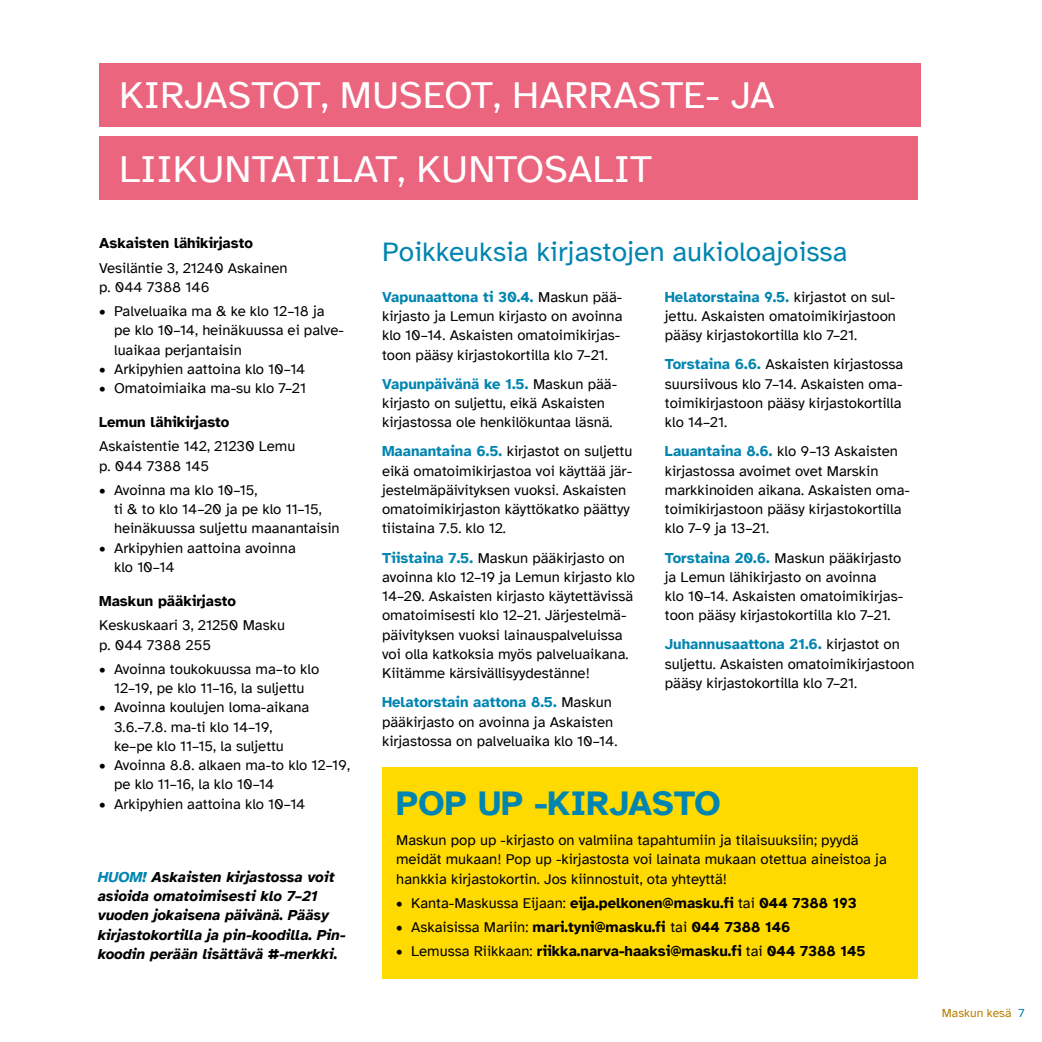
<style>
.page{position:relative;width:1042px;height:1042px;background:#fff}
.page>*{position:absolute;margin:0;border:0;box-sizing:border-box;transform-origin:0 0}
.t1{font:39.38px/73.5px "Atkinson Hyperlegible";color:#fff}
.t2{font:700 35px "Atkinson Hyperlegible";color:#0085b0}
.t3{font:28px "Atkinson Hyperlegible";color:#0085b0}
.t4{font:14.88px/19.2px "Atkinson Hyperlegible";color:#000}
.t5{font:700 14.88px "Atkinson Hyperlegible";color:#000}
.t6{font:italic 700 14.88px/19.2px "Atkinson Hyperlegible";color:#000}
.t7{font:12.25px "Atkinson Hyperlegible";color:#b78000}
.s1{color:#0085b0}
.s2{font-weight:700;color:#0085b0}
.s3{font-weight:400}
</style>
<div class="page">
<div style="left:382px;top:768px;width:536px;height:211px;background:#ffda00"></div>
<div style="left:99px;top:63px;width:821px;height:63px;background:#eb657e"></div>
<div style="left:99px;top:136px;width:819px;height:63px;background:#eb657e"></div>
<h1 class="t1" style="left:119px;top:59px;width:657px">KIRJASTOT, MUSEOT, HARRASTE- JA<br>LIIKUNTATILAT, KUNTOSALIT</h1>
<p class="t5" style="left:99px;top:235px;width:155px">Askaisten lähikirjasto</p>
<p class="t4" style="left:99px;top:258px;width:190px">Vesiläntie 3, 21240 Askainen p. 044 7388 146</p>
<p class="t4" style="left:114px;top:302px;width:231px;text-indent:-15px">• Palveluaika ma &amp; ke klo 12–18 ja pe klo 10–14, heinäkuussa ei palve&shy;luaikaa perjantaisin</p>
<p class="t4" style="left:99px;top:359px;width:208px">• Arkipyhien aattoina klo 10–14</p>
<p class="t4" style="left:99px;top:379px;width:208px">• Omatoimiaika ma-su klo 7–21</p>
<p class="t5" style="left:99px;top:413px;width:132px">Lemun lähikirjasto</p>
<p class="t4" style="left:99px;top:437px;width:198px">Askaistentie 142, 21230 Lemu p. 044 7388 145</p>
<p class="t4" style="left:114px;top:480px;width:227px;text-indent:-15px">• Avoinna ma klo 10–15,<br>ti &amp; to klo 14–20 ja pe klo 11–15, heinäkuussa suljettu maanantaisin</p>
<p class="t4" style="left:114px;top:538px;width:183px;text-indent:-15px">• Arkipyhien aattoina avoinna klo 10–14</p>
<p class="t5" style="left:99px;top:592px;width:138px">Maskun pääkirjasto</p>
<p class="t4" style="left:99px;top:616px;width:187px">Keskuskaari 3, 21250 Masku p. 044 7388 255</p>
<p class="t4" style="left:99px;top:659px;width:221px;text-align:center">• Avoinna toukokuussa ma–to klo<br>12–19, pe klo 11–16, la suljettu</p>
<p class="t4" style="left:114px;top:698px;width:197px;text-indent:-15px">• Avoinna koulujen loma-aikana<br>3.6.–7.8. ma-ti klo 14–19, ke–pe klo 11–15, la suljettu</p>
<p class="t4" style="left:114px;top:756px;width:237px;text-indent:-15px">• Avoinna 8.8. alkaen ma-to klo 12–19, pe klo 11–16, la klo 10–14</p>
<p class="t4" style="left:99px;top:794px;width:208px">• Arkipyhien aattoina klo 10–14</p>
<p class="t6" style="left:98px;top:867px;width:249px"><span class="s1">HUOM!</span> Askaisten kirjastossa voit asioida omatoimisesti klo 7–21 vuoden jokaisena päivänä. Pääsy kirjastokortilla ja pin-koodilla. Pin&shy;koodin perään lisättävä #-merkki.</p>
<h3 class="t3" style="left:382px;top:236px;width:467px">Poikkeuksia kirjastojen aukioloajoissa</h3>
<p class="t4" style="left:382px;top:287px;width:242px"><span class="s2">Vapunaattona ti 30.4.</span> Maskun pää&shy;kirjasto ja Lemun kirjasto on avoinna klo 10–14. Askaisten omatoimikirjas&shy;toon pääsy kirjastokortilla klo 7–21.</p>
<p class="t4" style="left:382px;top:374px;width:237px"><span class="s2">Vapunpäivänä ke 1.5.</span> Maskun pää&shy;kirjasto on suljettu, eikä Askaisten kirjastossa ole henkilökuntaa läsnä.</p>
<p class="t4" style="left:382px;top:442px;width:252px"><span class="s2">Maanantaina 6.5.</span> kirjastot on suljettu eikä omatoimikirjastoa voi käyttää jär&shy;jestelmäpäivityksen vuoksi. Askaisten omatoimikirjaston käyttökatko päättyy tiistaina 7.5. klo 12.</p>
<p class="t4" style="left:382px;top:548px;width:255px"><span class="s2">Tiistaina 7.5.</span> Maskun pääkirjasto on avoinna klo 12–19 ja Lemun kirjasto klo 14–20. Askaisten kirjasto käytettävissä omatoimisesti klo 12–21. Järjestelmä&shy;päivityksen vuoksi lainauspalveluissa voi olla katkoksia myös palveluaikana.<br>Kiitämme kärsivällisyydestänne!</p>
<p class="t4" style="left:382px;top:693px;width:237px"><span class="s2">Helatorstain aattona 8.5.</span> Maskun pääkirjasto on avoinna ja Askaisten kirjastossa on palveluaika klo 10–14.</p>
<p class="t4" style="left:665px;top:287px;width:233px;text-align:justify"><span class="s2">Helatorstaina 9.5.</span> kirjastot on sul&shy;jettu. Askaisten omatoimikirjastoon pääsy kirjastokortilla klo 7–21.</p>
<p class="t4" style="left:665px;top:355px;width:240px;text-align:justify"><span class="s2">Torstaina 6.6.</span> Askaisten kirjastossa suursiivous klo 7–14. Askaisten oma&shy;toimikirjastoon pääsy kirjastokortilla klo 14–21.</p>
<p class="t4" style="left:665px;top:442px;width:247px"><span class="s2">Lauantaina 8.6.</span> klo 9–13 Askaisten kirjastossa avoimet ovet Marskin markkinoiden aikana. Askaisten oma&shy;toimikirjastoon pääsy kirjastokortilla klo 7–9 ja 13–21.</p>
<p class="t4" style="left:665px;top:548px;width:240px"><span class="s2">Torstaina 20.6.</span> Maskun pääkirjasto ja Lemun lähikirjasto on avoinna<br>klo 10–14. Askaisten omatoimikirjas&shy;toon pääsy kirjastokortilla klo 7–21.</p>
<p class="t4" style="left:665px;top:635px;width:251px"><span class="s2">Juhannusaattona 21.6.</span> kirjastot on suljettu. Askaisten omatoimikirjastoon pääsy kirjastokortilla klo 7–21.</p>
<h2 class="t2" style="left:396px;top:782px;width:326px">POP UP -KIRJASTO</h2>
<p class="t4" style="left:396px;top:830px;width:492px">Maskun pop up -kirjasto on valmiina tapahtumiin ja tilaisuuksiin; pyydä meidät mukaan! Pop up -kirjastosta voi lainata mukaan otettua aineistoa ja hankkia kirjastokortin. Jos kiinnostuit, ota yhteyttä!</p>
<p class="t5" style="left:396px;top:894px;width:462px"><span class="s3">• Kanta-Maskussa Eijaan:</span> eija.pelkonen@masku.fi <span class="s3">tai</span> 044 7388 193</p>
<p class="t5" style="left:396px;top:918px;width:396px"><span class="s3">• Askaisissa Mariin:</span> mari.tyni@masku.fi <span class="s3">tai</span> 044 7388 146</p>
<p class="t5" style="left:396px;top:942px;width:471px"><span class="s3">• Lemussa Riikkaan:</span> riikka.narva-haaksi@masku.fi <span class="s3">tai</span> 044 7388 145</p>
<p class="t7" style="left:942px;top:1006px;width:84px">Maskun kesä <span class="s1">7</span></p>
</div>
